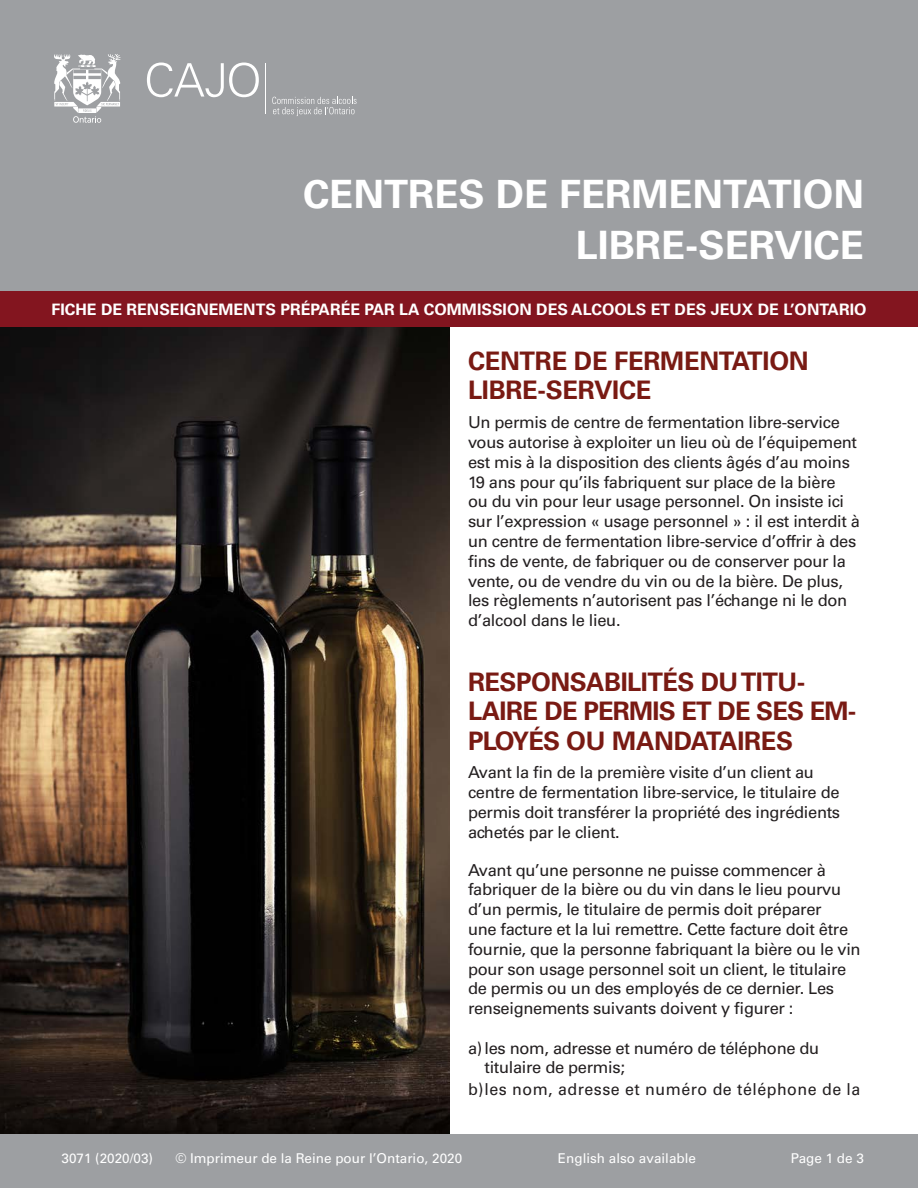
<style>
.page{position:relative;width:918px;height:1188px;background:#fff}
.page>*{position:absolute;margin:0;border:0;box-sizing:border-box;transform-origin:0 0}
.t1{font:700 39px/51px "Univers LT Std";color:#fff;text-align:right}
.t2{font:700 25.5px/29.1px "Univers LT Std";letter-spacing:-.02em;color:#791a13}
.t3{font:16.5px/19.8px "Univers LT Std";letter-spacing:-.02em;color:#231f20}
.t4{font:16.5px "Univers LT Std";letter-spacing:.03em;color:#231f20}
.t5{font:700 15.75px "Univers LT Std";color:#fff}
.t6{font:13.5px "Univers LT Std";color:#fff}
</style>
<div class="page">
<img style="left:0;top:327px;width:450px;height:807px">
<div style="left:0;top:0;width:918px;height:307px;background:#9d9fa2"></div>
<div style="left:0;top:291px;width:918px;height:36px;background:#83151f"></div>
<div style="left:0;top:1134px;width:918px;height:54px;background:#9d9fa2"></div>
<svg style="left:54px;top:54px;width:67px;height:69px"></svg>
<svg style="left:147px;top:63px;width:112px;height:34px"></svg>
<hr style="left:266px;top:63px;width:1px;height:51px;background:#fff">
<svg style="left:272px;top:97px;width:85px;height:19px"></svg>
<h1 class="t1" style="left:303px;top:169px;width:562px">CENTRES DE FERMENTATION<br>LIBRE-SERVICE</h1>
<p class="t5" style="left:52px;top:300px;width:816px">FICHE DE RENSEIGNEMENTS PRÉPARÉE PAR LA COMMISSION DES ALCOOLS ET DES JEUX DE L’ONTARIO</p>
<h2 class="t2" style="left:468px;top:347px;width:342px">CENTRE DE FERMENTATION<br>LIBRE-SERVICE</h2>
<p class="t3" style="left:468px;top:413px;width:394px">Un permis de centre de fermentation libre-service vous autorise à exploiter un lieu où de l’équipement est mis à la disposition des clients âgés d’au moins 19 ans pour qu’ils fabriquent sur place de la bière<br>ou du vin pour leur usage personnel. On insiste ici sur l’expression « usage personnel » : il est interdit à un centre de fermentation libre-service d’offrir à des fins de vente, de fabriquer ou de conserver pour la vente, ou de vendre du vin ou de la bière. De plus, les règlements n’autorisent pas l’échange ni le don d’alcool dans le lieu.</p>
<h2 class="t2" style="left:468px;top:668px;width:390px">RESPONSABILITÉS DU TITU-<br>LAIRE DE PERMIS ET DE SES EM-<br>PLOYÉS OU MANDATAIRES</h2>
<p class="t3" style="left:468px;top:763px;width:374px">Avant la fin de la première visite d’un client au centre de fermentation libre-service, le titulaire de permis doit transférer la propriété des ingrédients achetés par le client.</p>
<p class="t3" style="left:468px;top:860px;width:394px">Avant qu’une personne ne puisse commencer à fabriquer de la bière ou du vin dans le lieu pourvu d’un permis, le titulaire de permis doit préparer<br>une facture et la lui remettre. Cette facture doit être fournie, que la personne fabriquant la bière ou le vin pour son usage personnel soit un client, le titulaire de permis ou un des employés de ce dernier. Les renseignements suivants doivent y figurer :</p>
<p class="t3" style="left:485px;top:1038px;width:336px;text-indent:-17px">a)les nom, adresse et numéro de téléphone du titulaire de permis;</p>
<p class="t4" style="left:468px;top:1079px;width:394px">b)les nom, adresse et numéro de téléphone de la</p>
<p class="t6" style="left:62px;top:1150px;width:93px">3071 (2020/03)</p>
<p class="t6" style="left:176px;top:1150px;width:288px">© Imprimeur de la Reine pour l’Ontario, 2020</p>
<p class="t6" style="left:558px;top:1150px;width:140px">English also available</p>
<p class="t6" style="left:791px;top:1150px;width:75px">Page 1 de 3</p>
</div>
